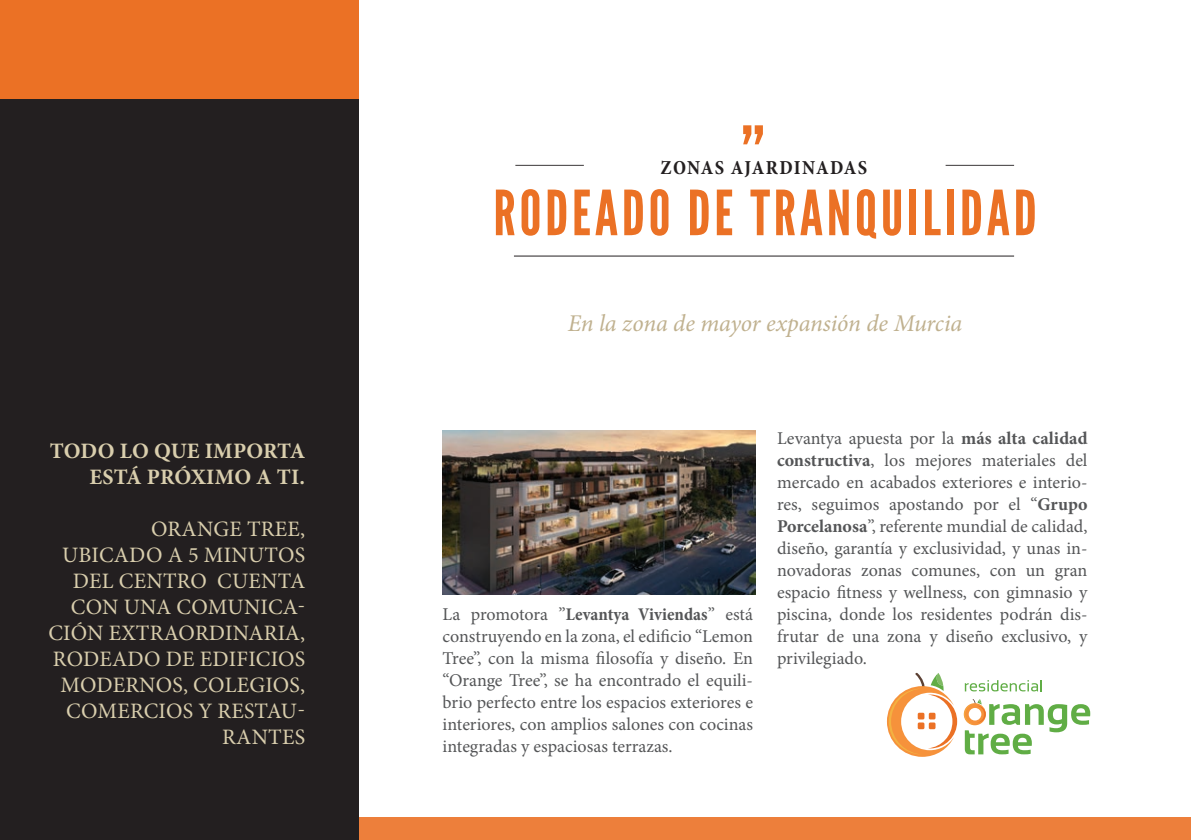
<style>
.page{position:relative;width:1191px;height:840px;background:#fff}
.page>*{position:absolute;margin:0;border:0;box-sizing:border-box;transform-origin:0 0}
.t1{font:62px "League Gothic";letter-spacing:.06em;color:#eb7125}
.t2{font:italic 24px "Minion Pro";letter-spacing:-.005em;color:#c0b18f}
.t3{font:22px/26px "Minion Pro";letter-spacing:.01em;color:#d9cead;text-align:right}
.t4{font:700 22px/26px "Minion Pro";letter-spacing:.005em;color:#d9cead;text-align:right}
.t5{font:700 condensed 20px "Minion Pro";letter-spacing:.055em;color:#231f20}
.t6{font:18px/22px "Minion Pro";color:#545557;text-align:justify}
.s1{font-weight:700;font-stretch:condensed}
.s2{font-weight:700}
</style>
<div class="page">
<img style="left:442px;top:430px;width:314px;height:164px">
<div style="left:0;top:817px;width:1191px;height:22px;background:#ed7f3b"></div>
<div style="left:0;top:0;width:358px;height:839px;background:#231f20"></div>
<hr style="left:515px;top:165px;width:69px;height:1px;background:#231f20">
<hr style="left:945px;top:165px;width:69px;height:1px;background:#231f20">
<svg style="left:743px;top:125px;width:20px;height:19px"></svg>
<hr style="left:514px;top:255px;width:500px;height:1px;background:#231f20">
<svg style="left:964px;top:680px;width:78px;height:11px"></svg>
<svg style="left:887px;top:672px;width:70px;height:84px"></svg>
<div style="left:917px;top:722px;width:7px;height:6px;background:#eb7125;border-radius:2px"></div>
<div style="left:917px;top:712px;width:7px;height:7px;background:#eb7125;border-radius:2px"></div>
<div style="left:928px;top:722px;width:7px;height:6px;background:#eb7125;border-radius:2px"></div>
<div style="left:928px;top:712px;width:7px;height:7px;background:#eb7125;border-radius:2px"></div>
<svg style="left:963px;top:699px;width:127px;height:55px"></svg>
<div style="left:0;top:0;width:358px;height:98px;background:#eb7125"></div>
<p class="t4" style="left:50px;top:437px;width:257px">TODO LO QUE IMPORTA<br>ESTÁ PRÓXIMO A TI.</p>
<p class="t3" style="left:48px;top:515px;width:258px">ORANGE TREE,<br>UBICADO A 5 MINUTOS<br>DEL CENTRO CUENTA<br>CON UNA COMUNICA-<br>CIÓN EXTRAORDINARIA,<br>RODEADO DE EDIFICIOS<br>MODERNOS, COLEGIOS,<br>COMERCIOS Y RESTAU-<br>RANTES</p>
<p class="t5" style="left:660px;top:153px;width:208px">ZONAS AJARDINADAS</p>
<h1 class="t1" style="left:493px;top:176px;width:545px">RODEADO DE TRANQUILIDAD</h1>
<h2 class="t2" style="left:568px;top:306px;width:396px">En la zona de mayor expansión de Murcia</h2>
<p class="t6" style="left:442px;top:603px;width:312px">La promotora ”<span class="s1">Levantya Viviendas</span>” está construyendo en la zona, el edificio “Lemon Tree”, con la misma filosofía y diseño. En “Orange Tree”, se ha encontrado el equili&shy;brio perfecto entre los espacios exteriores e interiores, con amplios salones con cocinas integradas y espaciosas terrazas.</p>
<p class="t6" style="left:777px;top:427px;width:312px">Levantya apuesta por la <span class="s2">más alta calidad constructiva</span>, los mejores materiales del mercado en acabados exteriores e interio&shy;res, seguimos apostando por el “<span class="s2">Grupo Porcelanosa</span>”, referente mundial de calidad, diseño, garantía y exclusividad, y unas in&shy;novadoras zonas comunes, con un gran espacio fitness y wellness, con gimnasio y piscina, donde los residentes podrán dis&shy;frutar de una zona y diseño exclusivo, y privilegiado.</p>
</div>
